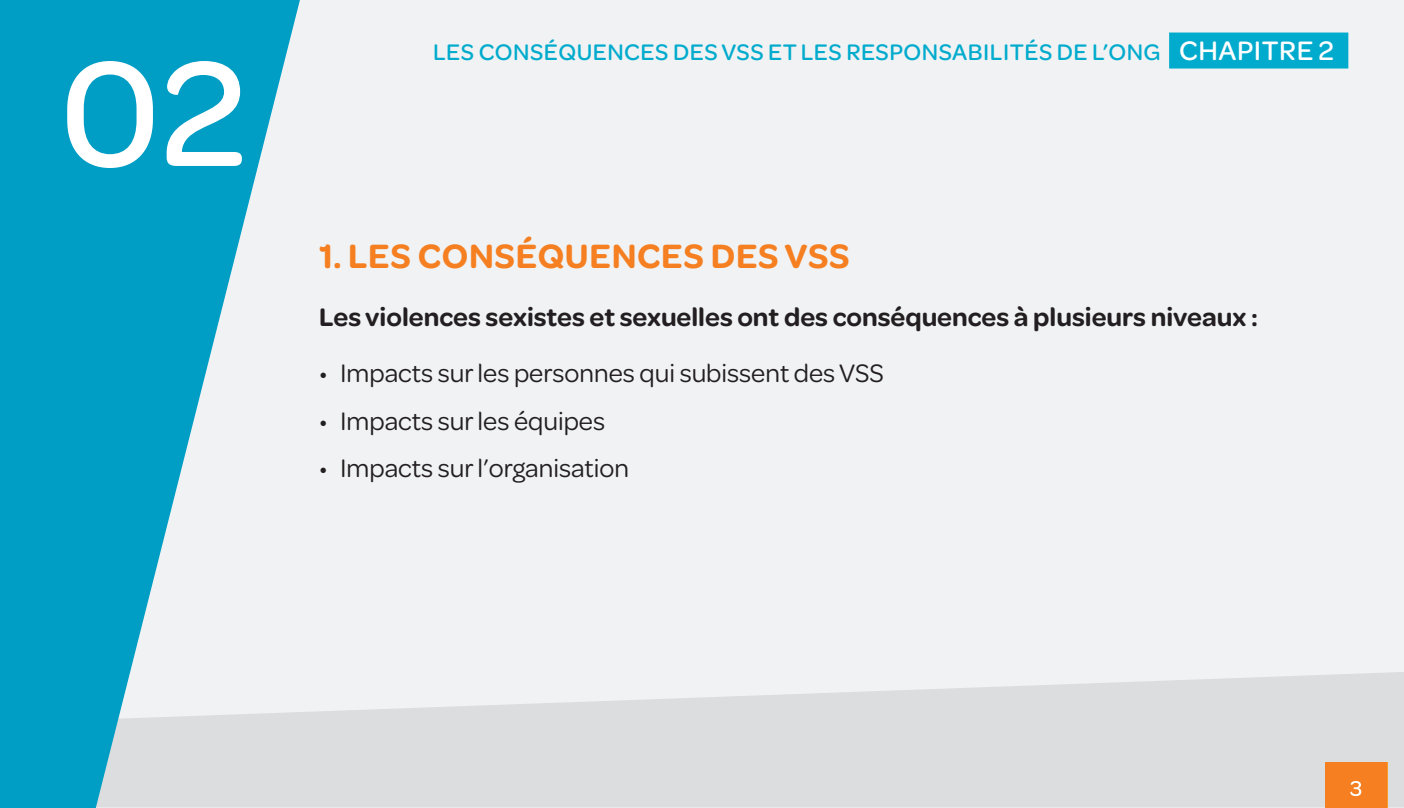
<style>
.page{position:relative;width:1404px;height:808px;background:#fff}
.page>*{position:absolute;margin:0;border:0;box-sizing:border-box;transform-origin:0 0}
.t1{font:500 159px "Omnes";color:#fff}
.SOMMAIRE_sans_puces{font:600 36px "Omnes";letter-spacing:.02em;color:#f57f21}
.t2{font:27px "Omnes";color:#231f20}
.TEXTE_COURANT_NOIR{font:600 27px "Omnes";color:#231f20}
.t3{font:500 24px "Omnes";letter-spacing:.02em;color:#00abcd}
.t4{font:500 22.5px "Omnes";color:#fff}
.s1{font-size:28.5px;color:#fff}
</style>
<div class="page">
<div style="left:11px;top:1px;width:1392px;height:806px;background:#f0f2f3"></div>
<svg style="left:302px;top:672px;width:1101px;height:136px;fill:#dbddde"></svg>
<div style="left:1324px;top:762px;width:62px;height:46px;background:#f57f21"></div>
<svg style="left:0;top:0;width:302px;height:808px;fill:#009dc5"></svg>
<div style="left:1168px;top:33px;width:180px;height:36px;background:#00abcd"></div>
<h1 class="t1" style="left:60px;top:5px;width:188px">02</h1>
<p class="t3" style="left:433px;top:35px;width:902px">LES CONSÉQUENCES DES VSS ET LES RESPONSABILITÉS DE L’ONG <span class="s1">CHAPITRE 2</span></p>
<p class="SOMMAIRE_sans_puces" style="left:319px;top:231px;width:532px">1. LES CONSÉQUENCES DES VSS</p>
<p class="TEXTE_COURANT_NOIR" style="left:319px;top:299px;width:940px">Les violences sexistes et sexuelles ont des conséquences à plusieurs niveaux :</p>
<p class="t2" style="left:319px;top:355px;width:566px">• Impacts sur les personnes qui subissent des VSS</p>
<p class="t2" style="left:319px;top:403px;width:287px">• Impacts sur les équipes</p>
<p class="t2" style="left:319px;top:450px;width:311px">• Impacts sur l’organisation</p>
<p class="t4" style="left:1349px;top:773px;width:14px">3</p>
</div>
